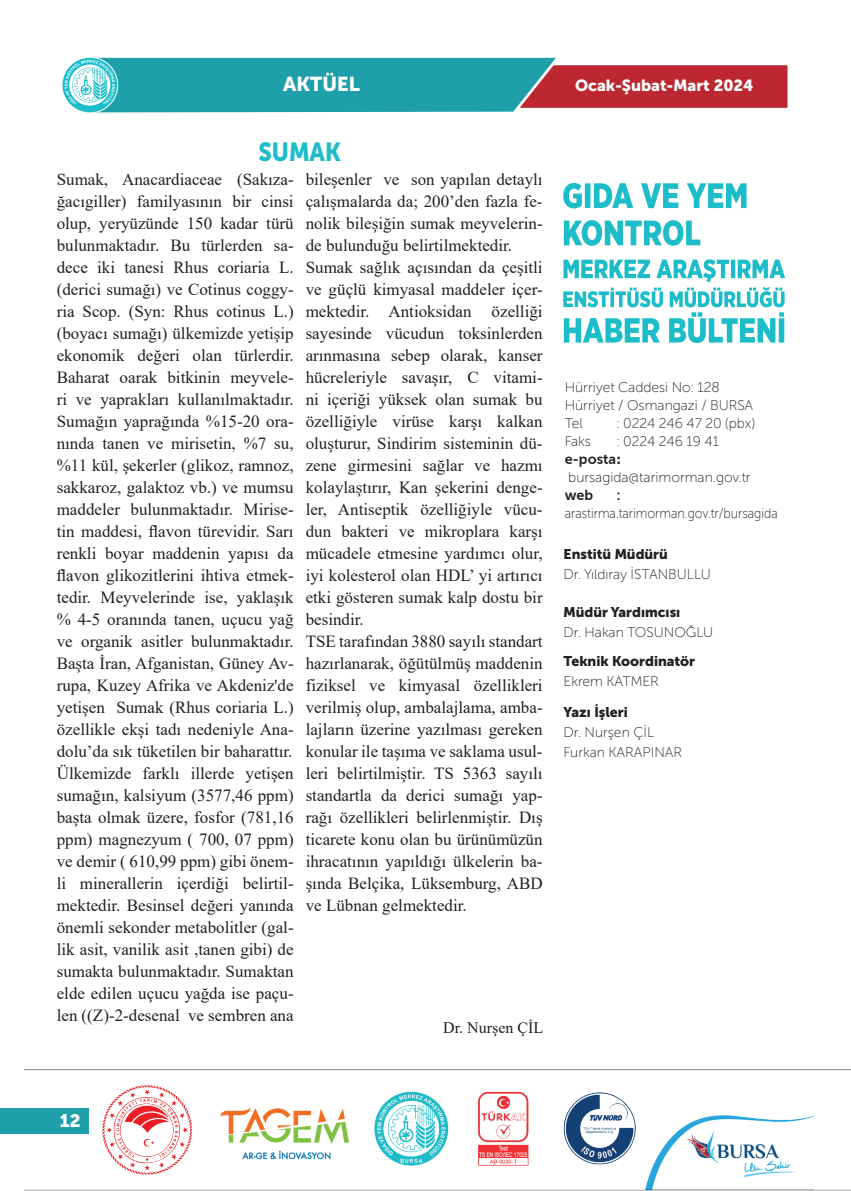
<style>
.page{position:relative;width:851px;height:1191px;background:#fff}
.page>*{position:absolute;margin:0;border:0;box-sizing:border-box;transform-origin:0 0}
.t1{font:26px "Museo Sans Cyrl 900";color:#1cbdc9;scale:.9 1}
.t2{font:20px "Museo Sans Cyrl 900";color:#fff}
.t3{font:18px "Museo Sans Cyrl 900";color:#fff}
.t4{font:17px/22px "Times New Roman";color:#231f20;text-align:justify}
.t5{font:16px "Museo Sans Cyrl 900";color:#fff}
.t6{font:16px "Times New Roman";color:#231f20}
.t7{font:14px/18px "Museo Sans Cyrl 100";color:#231f20}
.t8{font:14px "Museo Sans Cyrl 900";color:#231f20}
.t9{font:14px "Museo Sans Cyrl 100";color:#231f20;scale:.9 1}
.t10{font:14px "Museo Sans Cyrl 700";color:#231f20}
.s1{font-family:"Museo Sans Cyrl 900"}
</style>
<div class="page">
<div style="left:0;top:1108px;width:89px;height:26px;background:#1f9faa"></div>
<img style="left:25px;top:57px;width:825px;height:1134px">
<svg style="left:563px;top:183px;width:183px;height:25px"></svg>
<svg style="left:563px;top:259px;width:222px;height:84px"></svg>
<svg style="left:563px;top:220px;width:137px;height:26px"></svg>
<p class="t2" style="left:283px;top:72px;width:78px">AKTÜEL</p>
<h1 class="t1" style="left:258px;top:137px;width:93px">SUMAK</h1>
<p class="t4" style="left:57px;top:167px;width:238px">Sumak, Anacardiaceae (Sakıza&shy;ğacıgiller) familyasının bir cinsi olup, yeryüzünde 150 kadar türü bulunmaktadır. Bu türlerden sa&shy;dece iki tanesi Rhus coriaria L. (derici sumağı) ve Cotinus coggy&shy;ria Scop. (Syn: Rhus cotinus L.) (boyacı sumağı) ülkemizde yetişip ekonomik değeri olan türlerdir.<br>Baharat oarak bitkinin meyvele&shy;ri ve yaprakları kullanılmaktadır.<br>Sumağın yaprağında %15-20 ora&shy;nında tanen ve mirisetin, %7 su, %11 kül, şekerler (glikoz, ramnoz, sakkaroz, galaktoz vb.) ve mumsu maddeler bulunmaktadır. Mirise&shy;tin maddesi, flavon türevidir. Sarı renkli boyar maddenin yapısı da flavon glikozitlerini ihtiva etmek&shy;tedir. Meyvelerinde ise, yaklaşık % 4-5 oranında tanen, uçucu yağ ve organik asitler bulunmaktadır.<br>Başta İran, Afganistan, Güney Av&shy;rupa, Kuzey Afrika ve Akdeniz'de yetişen Sumak (Rhus coriaria L.) özellikle ekşi tadı nedeniyle Ana&shy;dolu’da sık tüketilen bir baharattır.<br>Ülkemizde farklı illerde yetişen sumağın, kalsiyum (3577,46 ppm) başta olmak üzere, fosfor (781,16 ppm) magnezyum ( 700, 07 ppm) ve demir ( 610,99 ppm) gibi önem&shy;li minerallerin içerdiği belirtil&shy;mektedir. Besinsel değeri yanında önemli sekonder metabolitler (gal&shy;lik asit, vanilik asit ,tanen gibi) de sumakta bulunmaktadır. Sumaktan elde edilen uçucu yağda ise paçu&shy;len ((Z)-2-desenal ve sembren ana</p>
<p class="t4" style="left:305px;top:167px;width:238px;text-align:left">bileşenler ve son yapılan detaylı çalışmalarda da; 200’den fazla fe&shy;nolik bileşiğin sumak meyvelerin&shy;de bulunduğu belirtilmektedir.<br>Sumak sağlık açısından da çeşitli ve güçlü kimyasal maddeler içer&shy;mektedir. Antioksidan özelliği sayesinde vücudun toksinlerden arınmasına sebep olarak, kanser hücreleriyle savaşır, C vitami&shy;ni içeriği yüksek olan sumak bu özelliğiyle virüse karşı kalkan oluşturur, Sindirim sisteminin dü&shy;zene girmesini sağlar ve hazmı kolaylaştırır, Kan şekerini denge&shy;ler, Antiseptik özelliğiyle vücu&shy;dun bakteri ve mikroplara karşı mücadele etmesine yardımcı olur, iyi kolesterol olan HDL’ yi artırıcı etki gösteren sumak kalp dostu bir besindir.<br>TSE tarafından 3880 sayılı standart hazırlanarak, öğütülmüş maddenin fiziksel ve kimyasal özellikleri verilmiş olup, ambalajlama, amba&shy;lajların üzerine yazılması gereken konular ile taşıma ve saklama usul&shy;leri belirtilmiştir. TS 5363 sayılı standartla da derici sumağı yap&shy;rağı özellikleri belirlenmiştir. Dış ticarete konu olan bu ürünümüzün ihracatının yapıldığı ülkelerin ba&shy;şında Belçika, Lüksemburg, ABD ve Lübnan gelmektedir.</p>
<p class="t6" style="left:443px;top:1016px;width:101px">Dr. Nurşen ÇİL</p>
<p class="t5" style="left:575px;top:76px;width:179px">Ocak-Şubat-Mart 2024</p>
<p class="t7" style="left:564px;top:378px;width:190px">Hürriyet Caddesi No: 128<br>Hürriyet / Osmangazi / BURSA<br>Tel</p>
<p class="t7" style="left:616px;top:414px;width:140px">: 0224 246 47 20 (pbx)</p>
<p class="t7" style="left:564px;top:432px;width:28px">Faks</p>
<p class="t7" style="left:616px;top:432px;width:104px">: 0224 246 19 41</p>
<p class="t10" style="left:564px;top:451px;width:57px">e-posta<span class="s1">:</span></p>
<p class="t7" style="left:568px;top:468px;width:184px">bursagida@tarimorman.gov.tr</p>
<p class="t10" style="left:564px;top:487px;width:30px">web</p>
<p class="t10" style="left:616px;top:487px;width:5px">:</p>
<p class="t9" style="left:564px;top:505px;width:238px">arastirma.tarimorman.gov.tr/bursagida</p>
<p class="t8" style="left:563px;top:546px;width:106px">Enstitü Müdürü</p>
<p class="t7" style="left:563px;top:565px;width:149px">Dr. Yıldıray İSTANBULLU</p>
<p class="t8" style="left:563px;top:604px;width:118px">Müdür Yardımcısı</p>
<p class="t7" style="left:563px;top:623px;width:151px">Dr. Hakan TOSUNOĞLU</p>
<p class="t8" style="left:563px;top:653px;width:133px">Teknik Koordinatör</p>
<p class="t7" style="left:563px;top:673px;width:97px">Ekrem KATMER</p>
<p class="t8" style="left:563px;top:704px;width:66px">Yazı İşleri</p>
<p class="t7" style="left:563px;top:723px;width:120px;line-height:20px">Dr. Nurşen ÇİL<br>Furkan KARAPINAR</p>
<p class="t3" style="left:60px;top:1110px;width:22px">12</p>
</div>
